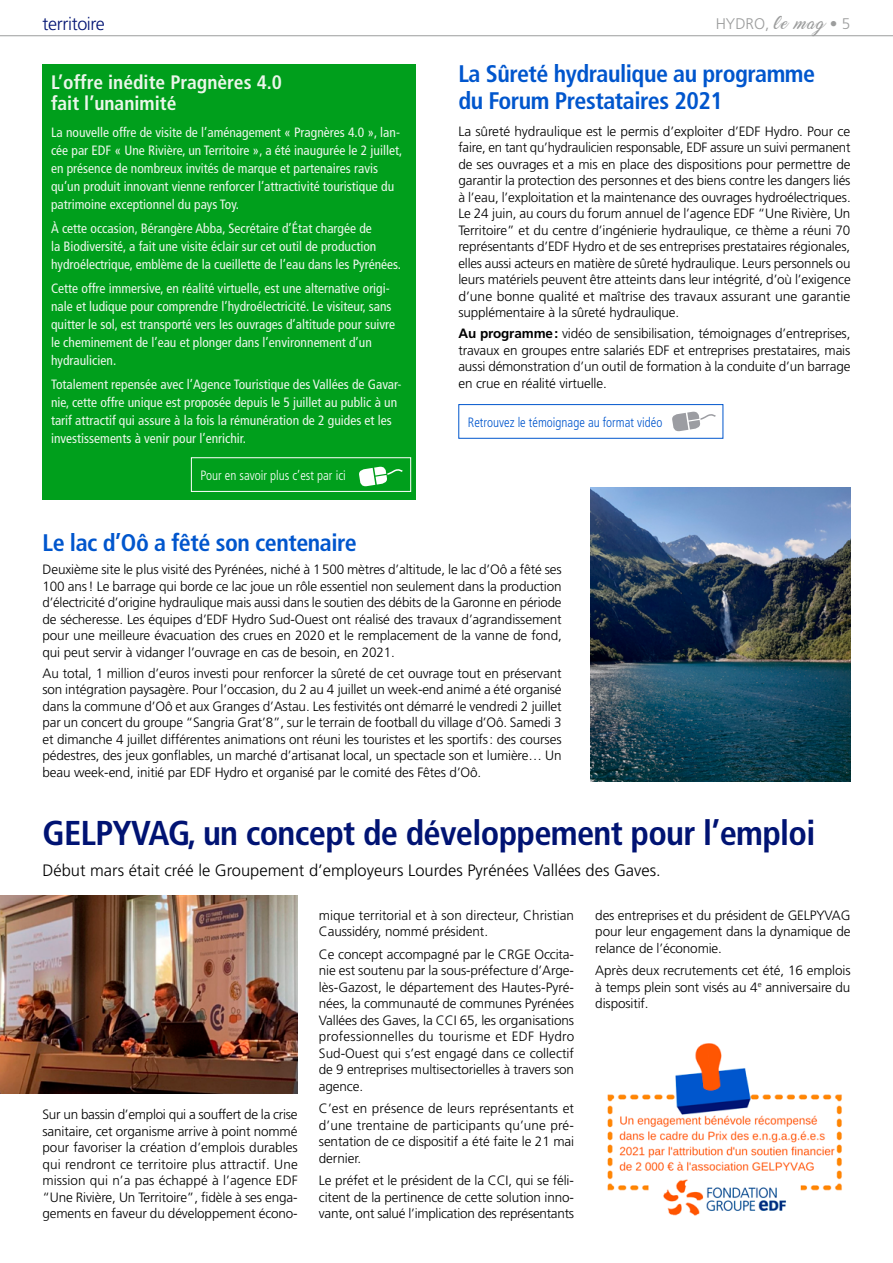
<style>
.page{position:relative;width:893px;height:1263px;background:#fff}
.page>*{position:absolute;margin:0;border:0;box-sizing:border-box;transform-origin:0 0}
.t1{font:700 condensed 34.5px "Frutiger";letter-spacing:-.02em;color:#001373}
.t2{font:700 condensed 24px/27px "Frutiger";letter-spacing:-.02em;color:#0056cd}
.t3{font:700 condensed 19.5px/21px "Frutiger";color:#ebf6ea}
.t4{font:300 18px "Frutiger";letter-spacing:-.02em;color:#001373}
.t5{font:300 16.5px "Frutiger";color:#000}
.t6{font:300 15.3px "Frutiger";color:#9c9d9d}
.t7{font:300 13.5px/16.5px "Frutiger";letter-spacing:-.01em;color:#000;text-align:justify}
.t8{font:condensed 13.5px/18px "Frutiger";color:#ebf6ea}
.t9{font:300 condensed 13.5px "Frutiger";color:#0056cd;scale:.96 1}
.t10{font:300 condensed 13.5px "Frutiger";color:#fff;scale:.96 1}
.s1{font-family:"Marguerite";font-weight:400;font-size:13.2px}
.s2{font-weight:700}
</style>
<div class="page">
<div style="left:43px;top:64px;width:373px;height:435px;background:#009f1c"></div>
<img style="left:0;top:895px;width:298px;height:199px">
<img style="left:607px;top:1043px;width:235px;height:173px">
<svg style="left:716px;top:36px;width:120px;height:1px"></svg>
<div style="left:458px;top:404px;width:265px;height:35px;border:1px solid #0056cd"></div>
<svg style="left:672px;top:411px;width:44px;height:21px"></svg>
<div style="left:191px;top:457px;width:220px;height:35px;border:1px solid #fff"></div>
<svg style="left:359px;top:466px;width:44px;height:21px"></svg>
<img style="left:590px;top:487px;width:260px;height:295px">
<hr style="left:0;top:35px;width:893px;height:1px;background:#9c9d9d">
<h3 class="t4" style="left:43px;top:14px;width:64px">territoire</h3>
<p class="t6" style="left:716px;top:15px;width:136px">HYDRO, <span class="s1">le mag</span>• 5</p>
<h3 class="t3" style="left:51px;top:72px;width:233px">L’offre inédite Pragnères 4.0 fait l’unanimité</h3>
<p class="t8" style="left:51px;top:123px;width:353px">La nouvelle offre de visite de l’aménagement « Pragnères 4.0 », lan&shy;cée par EDF « Une Rivière, un Territoire », a été inaugurée le 2 juillet, en présence de nombreux invités de marque et partenaires ravis qu’un produit innovant vienne renforcer l’attractivité touristique du patrimoine exceptionnel du pays Toy.</p>
<p class="t8" style="left:51px;top:219px;width:351px">À cette occasion, Bérangère Abba, Secrétaire d’État chargée de<br>la Biodiversité, a fait une visite éclair sur cet outil de production hydroélectrique, emblème de la cueillette de l’eau dans les Pyrénées.</p>
<p class="t8" style="left:51px;top:279px;width:346px">Cette offre immersive, en réalité virtuelle, est une alternative origi&shy;nale et ludique pour comprendre l’hydroélectricité. Le visiteur, sans quitter le sol, est transporté vers les ouvrages d’altitude pour suivre le cheminement de l’eau et plonger dans l’environnement d’un hydraulicien.</p>
<p class="t8" style="left:51px;top:375px;width:352px">Totalement repensée avec l’Agence Touristique des Vallées de Gavar&shy;nie, cette offre unique est proposée depuis le 5 juillet au public à un tarif attractif qui assure à la fois la rémunération de 2 guides et les investissements à venir pour l’enrichir.</p>
<p class="t10" style="left:201px;top:467px;width:153px">Pour en savoir plus c’est par ici</p>
<h2 class="t2" style="left:458px;top:60px;width:358px">La Sûreté hydraulique au programme du Forum Prestataires 2021</h2>
<p class="t7" style="left:458px;top:123px;width:394px">La sûreté hydraulique est le permis d’exploiter d’EDF Hydro. Pour ce faire, en tant qu’hydraulicien responsable, EDF assure un suivi permanent de ses ouvrages et a mis en place des dispositions pour permettre de garantir la protection des personnes et des biens contre les dangers liés à l’eau, l’exploitation et la maintenance des ouvrages hydroélectriques.<br>Le 24 juin, au cours du forum annuel de l’agence EDF “Une Rivière, Un Territoire” et du centre d’ingénierie hydraulique, ce thème a réuni 70 représentants d’EDF Hydro et de ses entreprises prestataires régionales, elles aussi acteurs en matière de sûreté hydraulique. Leurs personnels ou leurs matériels peuvent être atteints dans leur intégrité, d’où l’exigence d’une bonne qualité et maîtrise des travaux assurant une garantie supplémentaire à la sûreté hydraulique.</p>
<p class="t7" style="left:458px;top:325px;width:394px"><span class="s2">Au programme:</span> vidéo de sensibilisation, témoignages d’entreprises, travaux en groupes entre salariés EDF et entreprises prestataires, mais aussi démonstration d’un outil de formation à la conduite d’un barrage en crue en réalité virtuelle.</p>
<p class="t9" style="left:468px;top:414px;width:204px">Retrouvez le témoignage au format vidéo</p>
<h2 class="t2" style="left:43px;top:529px;width:316px">Le lac d’Oô a fêté son centenaire</h2>
<p class="t7" style="left:43px;top:561px;width:521px">Deuxième site le plus visité des Pyrénées, niché à 1500 mètres d’altitude, le lac d’Oô a fêté ses 100 ans! Le barrage qui borde ce lac joue un rôle essentiel non seulement dans la production d’électricité d’origine hydraulique mais aussi dans le soutien des débits de la Garonne en période de sécheresse. Les équipes d’EDF Hydro Sud-Ouest ont réalisé des travaux d’agrandissement pour une meilleure évacuation des crues en 2020 et le remplacement de la vanne de fond, qui peut servir à vidanger l’ouvrage en cas de besoin, en 2021.</p>
<p class="t7" style="left:43px;top:665px;width:521px">Au total, 1 million d’euros investi pour renforcer la sûreté de cet ouvrage tout en préservant son intégration paysagère. Pour l’occasion, du 2 au 4 juillet un week-end animé a été organisé dans la commune d’Oô et aux Granges d’Astau. Les festivités ont démarré le vendredi 2 juillet par un concert du groupe “Sangria Grat’8”, sur le terrain de football du village d’Oô. Samedi 3 et dimanche 4 juillet différentes animations ont réuni les touristes et les sportifs: des courses pédestres, des jeux gonflables, un marché d’artisanat local, un spectacle son et lumière… Un beau week-end, initié par EDF Hydro et organisé par le comité des Fêtes d’Oô.</p>
<h1 class="t1" style="left:43px;top:813px;width:774px">GELPYVAG, un concept de développement pour l’emploi</h1>
<p class="t5" style="left:43px;top:861px;width:620px">Début mars était créé le Groupement d’employeurs Lourdes Pyrénées Vallées des Gaves.</p>
<p class="t7" style="left:43px;top:1106px;width:257px">Sur un bassin d’emploi qui a souffert de la crise sanitaire, cet organisme arrive à point nommé pour favoriser la création d’emplois durables qui rendront ce territoire plus attractif. Une mission qui n’a pas échappé à l’agence EDF “Une Rivière, Un Territoire”, fidèle à ses enga&shy;gements en faveur du développement écono-</p>
<p class="t7" style="left:319px;top:907px;width:257px">mique territorial et à son directeur, Christian<br>Caussidéry, nommé président.</p>
<p class="t7" style="left:319px;top:946px;width:257px">Ce concept accompagné par le CRGE Occita&shy;nie est soutenu par la sous-préfecture d’Arge&shy;lès-Gazost, le département des Hautes-Pyré&shy;nées, la communauté de communes Pyrénées Vallées des Gaves, la CCI 65, les organisations professionnelles du tourisme et EDF Hydro Sud-Ouest qui s’est engagé dans ce collectif de 9 entreprises multisectorielles à travers son agence.</p>
<p class="t7" style="left:319px;top:1100px;width:257px">C’est en présence de leurs représentants et d’une trentaine de participants qu’une pré&shy;sentation de ce dispositif a été faite le 21 mai dernier.</p>
<p class="t7" style="left:319px;top:1172px;width:257px">Le préfet et le président de la CCI, qui se féli&shy;citent de la pertinence de cette solution inno&shy;vante, ont salué l’implication des représentants</p>
<p class="t7" style="left:595px;top:907px;width:257px">des entreprises et du président de GELPYVAG pour leur engagement dans la dynamique de relance de l’économie.</p>
<p class="t7" style="left:595px;top:962px;width:257px">Après deux recrutements cet été, 16 emplois à temps plein sont visés au 4<sup>e</sup> anniversaire du dispositif.</p>
</div>
